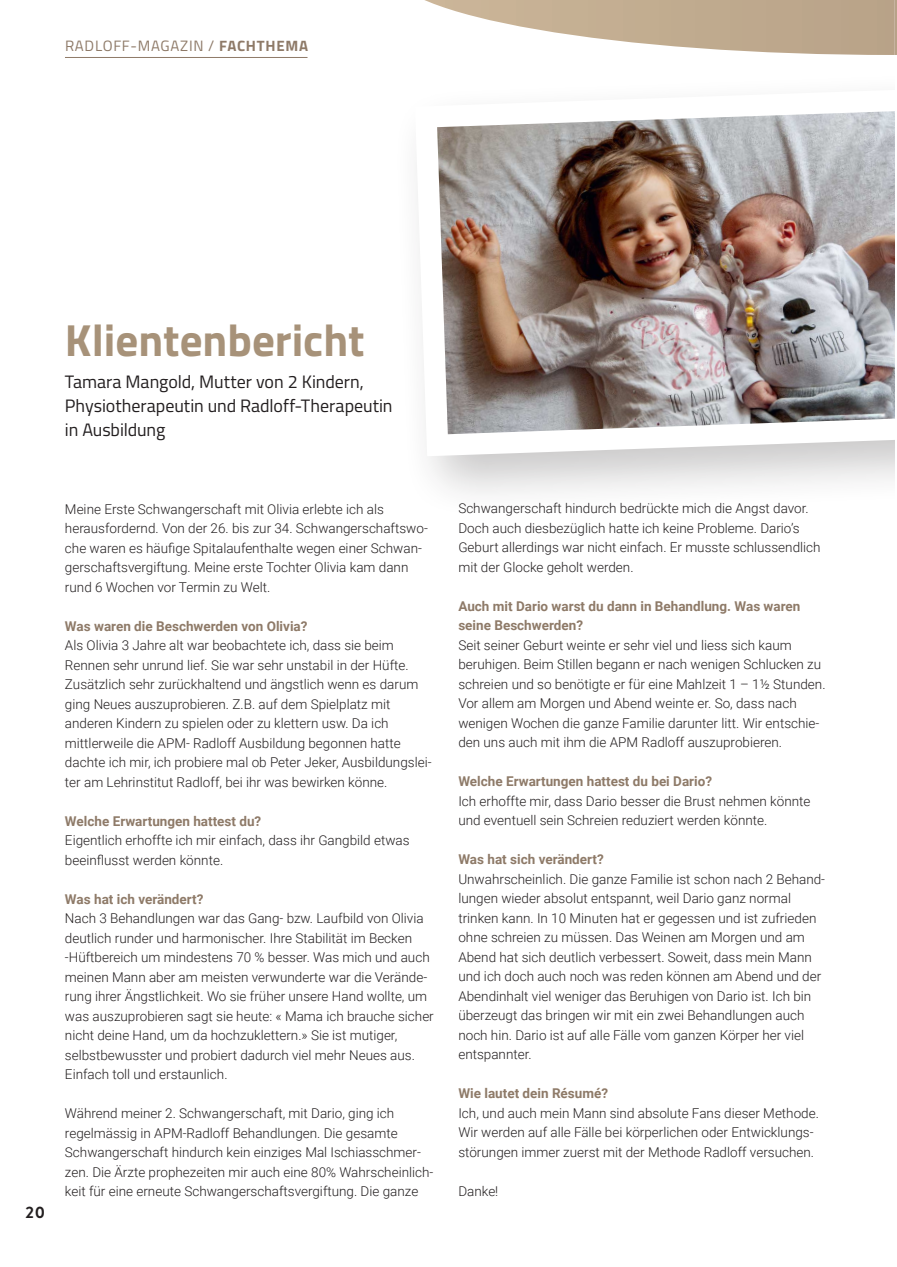
<style>
.page{position:relative;width:897px;height:1267px;background:#fff}
.page>*{position:absolute;margin:0;border:0;box-sizing:border-box;transform-origin:0 0}
.t1{font:700 45px "Titillium Web";color:#a79279}
.t2{font:18px/24px "Titillium";letter-spacing:-.005em;color:#231f20}
.t3{font:700 16.5px "Brandon Grotesque";color:#231f20}
.t4{font:15px "Titillium";letter-spacing:.05em;color:#8e7a68}
.t5{font:300 13.5px/19.5px "Roboto";color:#231f20}
.t6{font:700 13.5px/19.5px "Roboto";color:#8e7a68}
.s1{font-weight:700}
</style>
<div class="page">
<hr style="left:65px;top:57px;width:242px;height:1px;background:#8e7a68">
<div style="left:392px;top:69px;width:505px;height:450px;background:#231f20;opacity:.25"></div>
<svg style="left:415px;top:89px;width:480px;height:367px"></svg>
<img style="left:437px;top:111px;width:458px;height:323px">
<hr style="left:895px;top:60px;width:2px;height:519px;background:#fff">
<svg style="left:425px;top:0;width:472px;height:55px"></svg>
<p class="t4" style="left:65px;top:34px;width:245px">RADLOFF-MAGAZIN / <span class="s1">FACHTHEMA</span></p>
<h1 class="t1" style="left:65px;top:306px;width:301px">Klientenbericht</h1>
<h2 class="t2" style="left:65px;top:369px;width:329px">Tamara Mangold, Mutter von 2 Kindern,<br>Physiotherapeutin und Radloff-Therapeutin in Ausbildung</h2>
<p class="t3" style="left:26px;top:1201px;width:21px">20</p>
<p class="t5" style="left:65px;top:498px;width:364px">Meine Erste Schwangerschaft mit Olivia erlebte ich als herausfordernd. Von der 26. bis zur 34. Schwangerschaftswo&shy;che waren es häufige Spitalaufenthalte wegen einer Schwan&shy;gerschaftsvergiftung. Meine erste Tochter Olivia kam dann rund 6 Wochen vor Termin zu Welt.</p>
<p class="t6" style="left:65px;top:615px;width:244px">Was waren die Beschwerden von Olivia?</p>
<p class="t5" style="left:65px;top:635px;width:368px">Als Olivia 3 Jahre alt war beobachtete ich, dass sie beim Rennen sehr unrund lief. Sie war sehr unstabil in der Hüfte.<br>Zusätzlich sehr zurückhaltend und ängstlich wenn es darum ging Neues auszuprobieren. Z.B. auf dem Spielplatz mit anderen Kindern zu spielen oder zu klettern usw. Da ich mittlerweile die APM- Radloff Ausbildung begonnen hatte dachte ich mir, ich probiere mal ob Peter Jeker, Ausbildungslei&shy;ter am Lehrinstitut Radloff, bei ihr was bewirken könne.</p>
<p class="t6" style="left:65px;top:810px;width:198px">Welche Erwartungen hattest du?</p>
<p class="t5" style="left:65px;top:830px;width:346px">Eigentlich erhoffte ich mir einfach, dass ihr Gangbild etwas beeinflusst werden könnte.</p>
<p class="t6" style="left:65px;top:888px;width:140px">Was hat ich verändert?</p>
<p class="t5" style="left:65px;top:908px;width:370px">Nach 3 Behandlungen war das Gang- bzw. Laufbild von Olivia deutlich runder und harmonischer. Ihre Stabilität im Becken -Hüftbereich um mindestens 70 % besser. Was mich und auch meinen Mann aber am meisten verwunderte war die Verände&shy;rung ihrer Ängstlichkeit. Wo sie früher unsere Hand wollte, um was auszuprobieren sagt sie heute: « Mama ich brauche sicher nicht deine Hand, um da hochzuklettern.» Sie ist mutiger, selbstbewusster und probiert dadurch viel mehr Neues aus.<br>Einfach toll und erstaunlich.</p>
<p class="t5" style="left:65px;top:1103px;width:370px">Während meiner 2. Schwangerschaft, mit Dario, ging ich regelmässig in APM-Radloff Behandlungen. Die gesamte Schwangerschaft hindurch kein einziges Mal Ischiasschmer&shy;zen. Die Ärzte prophezeiten mir auch eine 80% Wahrscheinlich&shy;keit für eine erneute Schwangerschaftsvergiftung. Die ganze</p>
<p class="t5" style="left:458px;top:498px;width:364px">Schwangerschaft hindurch bedrückte mich die Angst davor.<br>Doch auch diesbezüglich hatte ich keine Probleme. Dario’s Geburt allerdings war nicht einfach. Er musste schlussendlich mit der Glocke geholt werden.</p>
<p class="t6" style="left:458px;top:596px;width:344px">Auch mit Dario warst du dann in Behandlung. Was waren seine Beschwerden?</p>
<p class="t5" style="left:458px;top:635px;width:369px">Seit seiner Geburt weinte er sehr viel und liess sich kaum beruhigen. Beim Stillen begann er nach wenigen Schlucken zu schreien und so benötigte er für eine Mahlzeit 1 – 1½ Stunden.<br>Vor allem am Morgen und Abend weinte er. So, dass nach wenigen Wochen die ganze Familie darunter litt. Wir entschie&shy;den uns auch mit ihm die APM Radloff auszuprobieren.</p>
<p class="t6" style="left:458px;top:771px;width:255px">Welche Erwartungen hattest du bei Dario?</p>
<p class="t5" style="left:458px;top:791px;width:354px">Ich erhoffte mir, dass Dario besser die Brust nehmen könnte und eventuell sein Schreien reduziert werden könnte.</p>
<p class="t6" style="left:458px;top:849px;width:147px">Was hat sich verändert?</p>
<p class="t5" style="left:458px;top:869px;width:368px">Unwahrscheinlich. Die ganze Familie ist schon nach 2 Behand&shy;lungen wieder absolut entspannt, weil Dario ganz normal trinken kann. In 10 Minuten hat er gegessen und ist zufrieden ohne schreien zu müssen. Das Weinen am Morgen und am Abend hat sich deutlich verbessert. Soweit, dass mein Mann und ich doch auch noch was reden können am Abend und der Abendinhalt viel weniger das Beruhigen von Dario ist. Ich bin überzeugt das bringen wir mit ein zwei Behandlungen auch noch hin. Dario ist auf alle Fälle vom ganzen Körper her viel entspannter.</p>
<p class="t6" style="left:458px;top:1083px;width:151px">Wie lautet dein Résumé?</p>
<p class="t5" style="left:458px;top:1103px;width:362px">Ich, und auch mein Mann sind absolute Fans dieser Methode.<br>Wir werden auf alle Fälle bei körperlichen oder Entwicklungs&shy;störungen immer zuerst mit der Methode Radloff versuchen.</p>
<p class="t5" style="left:458px;top:1181px;width:41px">Danke!</p>
</div>
